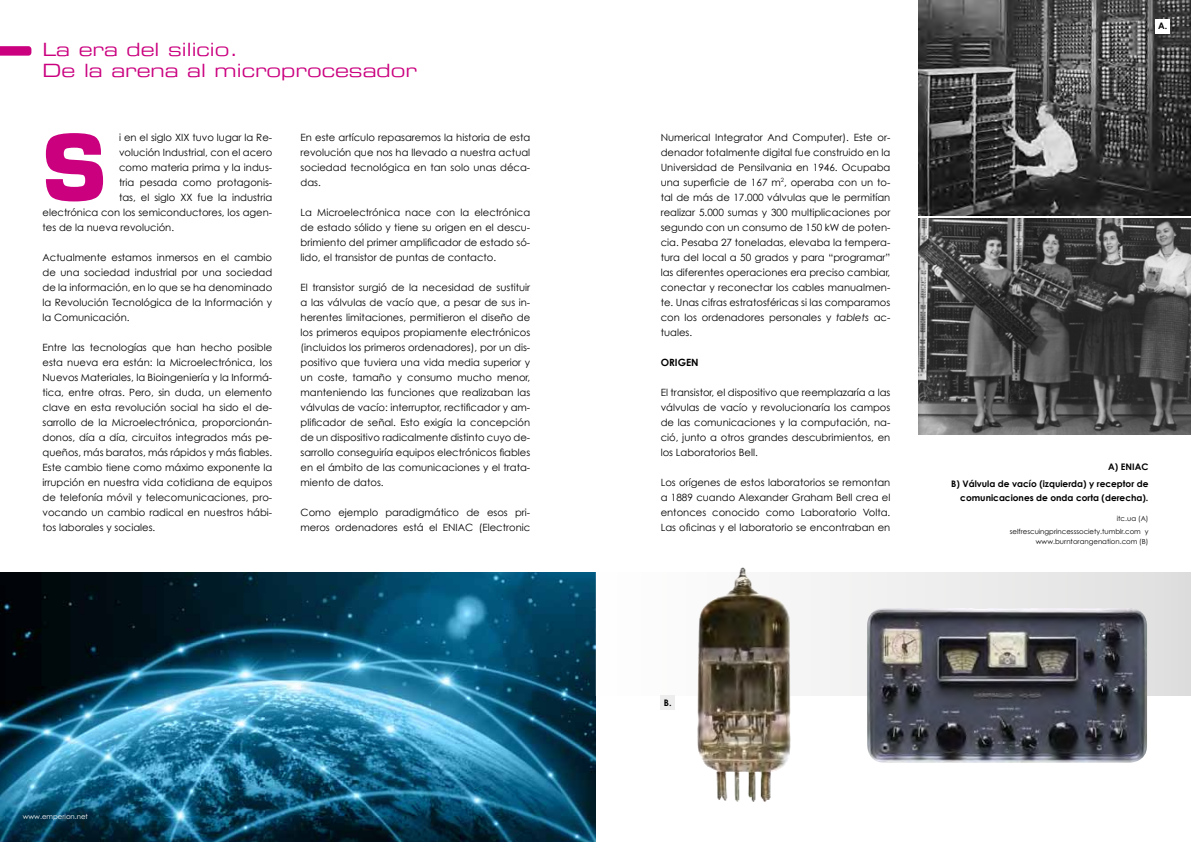
<style>
.page{position:relative;width:1191px;height:842px;background:#fff}
.page>*{position:absolute;margin:0;border:0;box-sizing:border-box;transform-origin:0 0}
.t1{font:700 89.2px "Eurostile";color:#ca007f}
.t2{font:18px/21px "Eurostile Extended Two";color:#ca007f}
.t3{font:10px/15px "Century Gothic";color:#000;text-align:justify}
.t4{font:700 10px "Century Gothic";color:#000}
.t5{font:700 9px/16.8px "Century Gothic";color:#000;text-align:right}
.t6{font:7px/12.8px "Century Gothic";color:#000;text-align:right}
.t7{font:7px "Century Gothic";color:#fff}
.s1{font-style:italic}
</style>
<div class="page">
<img style="left:918px;top:0;width:273px;height:215px">
<div style="left:1155px;top:19px;width:14px;height:14px;background:#fff"></div>
<img style="left:0;top:573px;width:595px;height:269px">
<svg style="left:0;top:46px;width:31px;height:10px"></svg>
<img style="left:918px;top:219px;width:273px;height:215px">
<svg style="left:595px;top:573px;width:596px;height:123px"></svg>
<img style="left:867px;top:608px;width:280px;height:155px">
<div style="left:660px;top:696px;width:15px;height:14px;background:#ededed"></div>
<img style="left:673px;top:567px;width:138px;height:235px">
<h2 class="t2" style="left:43px;top:39px;width:376px">La era del silicio.<br>De la arena al microprocesador</h2>
<h1 class="t1" style="left:43px;top:109px;width:65px">S</h1>
<p class="t3" style="left:300px;top:129px;width:231px">En este artículo repasaremos la historia de esta revolución que nos ha llevado a nuestra actual sociedad tecnológica en tan solo unas déca&shy;das.</p>
<p class="t3" style="left:300px;top:204px;width:231px">La Microelectrónica nace con la electrónica de estado sólido y tiene su origen en el descu&shy;brimiento del primer amplificador de estado só&shy;lido, el transistor de puntas de contacto.</p>
<p class="t3" style="left:300px;top:279px;width:231px">El transistor surgió de la necesidad de sustituir a las válvulas de vacío que, a pesar de sus in&shy;herentes limitaciones, permitieron el diseño de los primeros equipos propiamente electrónicos (incluidos los primeros ordenadores), por un dis&shy;positivo que tuviera una vida media superior y un coste, tamaño y consumo mucho menor, manteniendo las funciones que realizaban las válvulas de vacío: interruptor, rectificador y am&shy;plificador de señal. Esto exigía la concepción de un dispositivo radicalmente distinto cuyo de&shy;sarrollo conseguiría equipos electrónicos fiables en el ámbito de las comunicaciones y el trata&shy;miento de datos.</p>
<p class="t3" style="left:300px;top:504px;width:231px">Como ejemplo paradigmático de esos pri&shy;meros ordenadores está el ENIAC (Electronic</p>
<p class="t3" style="left:119px;top:129px;width:155px">i en el siglo XIX tuvo lugar la Re-</p>
<p class="t3" style="left:119px;top:144px;width:155px">volución Industrial, con el acero</p>
<p class="t3" style="left:119px;top:159px;width:155px">como materia prima y la indus-</p>
<p class="t3" style="left:119px;top:174px;width:155px">tria pesada como protagonis-</p>
<p class="t3" style="left:119px;top:189px;width:155px">tas, el siglo XX fue la industria</p>
<p class="t3" style="left:43px;top:204px;width:231px">electrónica con los semiconductores, los agen-</p>
<p class="t3" style="left:43px;top:219px;width:133px">tes de la nueva revolución.</p>
<p class="t3" style="left:43px;top:249px;width:231px">Actualmente estamos inmersos en el cambio de una sociedad industrial por una sociedad de la información, en lo que se ha denominado la Revolución Tecnológica de la Información y la Comunicación.</p>
<p class="t3" style="left:43px;top:339px;width:231px">Entre las tecnologías que han hecho posible esta nueva era están: la Microelectrónica, los Nuevos Materiales, la Bioingeniería y la Informá&shy;tica, entre otras. Pero, sin duda, un elemento clave en esta revolución social ha sido el de&shy;sarrollo de la Microelectrónica, proporcionán&shy;donos, día a día, circuitos integrados más pe&shy;queños, más baratos, más rápidos y más fiables.<br>Este cambio tiene como máximo exponente la irrupción en nuestra vida cotidiana de equipos de telefonía móvil y telecomunicaciones, pro&shy;vocando un cambio radical en nuestros hábi&shy;tos laborales y sociales.</p>
<p class="t7" style="left:23px;top:812px;width:67px">www.emperion.net</p>
<p class="t3" style="left:660px;top:129px;width:231px">Numerical Integrator And Computer). Este or&shy;denador totalmente digital fue construido en la Universidad de Pensilvania en 1946. Ocupaba una superficie de 167 m<sup>2</sup>, operaba con un to&shy;tal de más de 17.000 válvulas que le permitían realizar 5.000 sumas y 300 multiplicaciones por segundo con un consumo de 150 kW de poten&shy;cia. Pesaba 27 toneladas, elevaba la tempera&shy;tura del local a 50 grados y para “programar” las diferentes operaciones era preciso cambiar, conectar y reconectar los cables manualmen&shy;te. Unas cifras estratosféricas si las comparamos con los ordenadores personales y <span class="s1">tablets</span> ac&shy;tuales.</p>
<p class="t4" style="left:660px;top:356px;width:39px">ORIGEN</p>
<p class="t3" style="left:660px;top:384px;width:231px">El transistor, el dispositivo que reemplazaría a las válvulas de vacío y revolucionaría los campos de las comunicaciones y la computación, na&shy;ció, junto a otros grandes descubrimientos, en los Laboratorios Bell.</p>
<p class="t3" style="left:660px;top:474px;width:231px">Los orígenes de estos laboratorios se remontan a 1889 cuando Alexander Graham Bell crea el entonces conocido como Laboratorio Volta.<br>Las oficinas y el laboratorio se encontraban en</p>
<p class="t5" style="left:1158px;top:18px;width:11px">A.</p>
<p class="t5" style="left:951px;top:458px;width:199px">A) ENIAC<br>B) Válvula de vacío (izquierda) y receptor de</p>
<p class="t5" style="left:960px;top:489px;width:190px">comunicaciones de onda corta (derecha).</p>
<p class="t6" style="left:1010px;top:512px;width:140px">itc.ua (A) selfrescuingprincesssociety.tumblr.com y</p>
<p class="t6" style="left:1035px;top:534px;width:114px">www.burntorangenation.com (B)</p>
<p class="t5" style="left:664px;top:694px;width:9px">B.</p>
</div>
